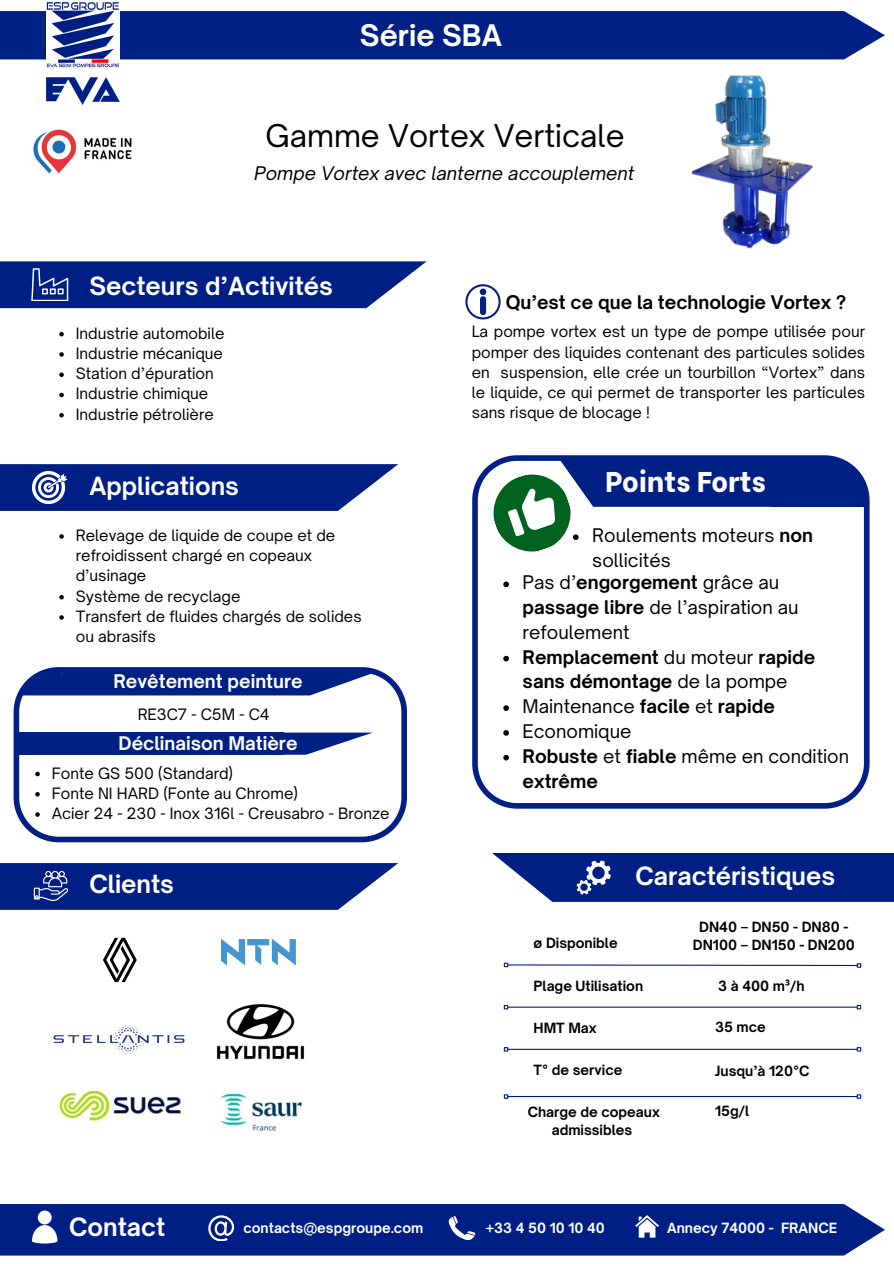
<style>
.page{position:relative;width:894px;height:1264px;background:#fff}
.page>*{position:absolute;margin:0;border:0;box-sizing:border-box;transform-origin:0 0}
.t1{font:30px "Open Sauce One";color:#000}
.t2{font:800 28.5px "Be Vietnam";color:#fff}
.t3{font:700 28.5px "Open Sauce One";color:#fff}
.t4{font:700 24px "Open Sauce One";color:#fff}
.t5{font:18px/24.8px "Open Sauce One";color:#000}
.t6{font:700 18px/24.8px "Open Sauce One";color:#000}
.t7{font:700 18px "Open Sauce One";color:#fff}
.t8{font:italic 18px "Open Sauce One";color:#000}
.t9{font:15px/20.2px "Open Sauce One";color:#000}
.t10{font:700 13.5px/18px "Open Sauce One";color:#000;text-align:center}
.t11{font:700 13.5px "Open Sauce One";color:#fff}
.s1{font-weight:700}
.s2{font-weight:400}
.s3{font-family:"Noto Sans"}
</style>
<div class="page">
<svg style="left:503px;top:962px;width:358px;height:5px"></svg>
<hr style="left:508px;top:1006px;width:348px;height:1px;background:#001f84">
<svg style="left:503px;top:1004px;width:5px;height:5px"></svg>
<svg style="left:856px;top:1004px;width:5px;height:5px"></svg>
<hr style="left:508px;top:1095px;width:348px;height:2px;background:#001f84">
<svg style="left:503px;top:1094px;width:5px;height:4px"></svg>
<svg style="left:856px;top:1094px;width:5px;height:4px"></svg>
<hr style="left:508px;top:1048px;width:348px;height:1px;background:#001f84">
<svg style="left:503px;top:1047px;width:5px;height:4px"></svg>
<svg style="left:856px;top:1047px;width:5px;height:4px"></svg>
<img style="left:0;top:261px;width:426px;height:47px">
<svg style="left:31px;top:268px;width:37px;height:33px"></svg>
<img style="left:0;top:464px;width:398px;height:47px">
<svg style="left:32px;top:471px;width:36px;height:32px"></svg>
<img style="left:492px;top:853px;width:401px;height:48px">
<svg style="left:576px;top:860px;width:34px;height:34px"></svg>
<img style="left:0;top:863px;width:398px;height:46px">
<svg style="left:34px;top:870px;width:34px;height:31px"></svg>
<svg style="left:472px;top:455px;width:397px;height:353px"></svg>
<div style="left:559px;top:459px;width:211px;height:48px;background:#001f84"></div>
<div style="left:770px;top:459px;width:92px;height:23px;background:#002085"></div>
<div style="left:770px;top:482px;width:94px;height:25px;background:#002085"></div>
<svg style="left:103px;top:937px;width:33px;height:45px"></svg>
<img style="left:216px;top:1003px;width:89px;height:57px">
<img style="left:57px;top:1091px;width:125px;height:30px">
<img style="left:220px;top:1093px;width:82px;height:38px">
<img style="left:691px;top:75px;width:122px;height:174px">
<svg style="left:221px;top:938px;width:75px;height:27px"></svg>
<img style="left:53px;top:1025px;width:132px;height:29px">
<svg style="left:59px;top:534px;width:5px;height:4px"></svg>
<svg style="left:59px;top:595px;width:5px;height:4px"></svg>
<svg style="left:59px;top:615px;width:5px;height:4px"></svg>
<svg style="left:59px;top:332px;width:5px;height:4px"></svg>
<svg style="left:59px;top:352px;width:5px;height:5px"></svg>
<svg style="left:59px;top:372px;width:5px;height:5px"></svg>
<svg style="left:59px;top:393px;width:5px;height:4px"></svg>
<svg style="left:59px;top:413px;width:5px;height:4px"></svg>
<svg style="left:483px;top:464px;width:97px;height:97px"></svg>
<svg style="left:503px;top:581px;width:6px;height:6px"></svg>
<svg style="left:503px;top:655px;width:6px;height:6px"></svg>
<svg style="left:503px;top:705px;width:6px;height:6px"></svg>
<svg style="left:503px;top:730px;width:6px;height:5px"></svg>
<svg style="left:503px;top:754px;width:6px;height:6px"></svg>
<svg style="left:14px;top:669px;width:392px;height:173px"></svg>
<svg style="left:14px;top:732px;width:359px;height:22px"></svg>
<div style="left:16px;top:732px;width:268px;height:22px;background:#002085"></div>
<svg style="left:35px;top:771px;width:5px;height:5px"></svg>
<svg style="left:35px;top:792px;width:5px;height:4px"></svg>
<svg style="left:35px;top:812px;width:5px;height:4px"></svg>
<svg style="left:17px;top:667px;width:360px;height:28px;background:#1c3992"></svg>
<svg style="left:465px;top:284px;width:35px;height:35px"></svg>
<div style="left:480px;top:296px;width:6px;height:19px;background:#002085;border-radius:3px"></div>
<div style="left:0;top:1204px;width:884px;height:51px;background:#001f84"></div>
<svg style="left:32px;top:1210px;width:25px;height:33px"></svg>
<svg style="left:635px;top:1215px;width:23px;height:22px"></svg>
<svg style="left:208px;top:1214px;width:27px;height:26px"></svg>
<svg style="left:447px;top:1211px;width:29px;height:34px"></svg>
<img style="left:33px;top:129px;width:99px;height:45px">
<img style="left:46px;top:78px;width:52px;height:27px">
<img style="left:92px;top:78px;width:27px;height:23px">
<div style="left:0;top:11px;width:884px;height:48px;background:#002086"></div>
<img style="left:46px;top:2px;width:73px;height:66px">
<p class="t3" style="left:360px;top:17px;width:144px">Série SBA</p>
<h3 class="t1" style="left:265px;top:117px;width:360px">Gamme Vortex Verticale</h3>
<p class="t8" style="left:254px;top:162px;width:381px">Pompe Vortex avec lanterne accouplement</p>
<p class="t4" style="left:89px;top:271px;width:245px">Secteurs d’Activités</p>
<p class="t9" style="left:76px;top:323px;width:150px">Industrie automobile</p>
<p class="t9" style="left:76px;top:343px;width:149px">Industrie mécanique</p>
<p class="t9" style="left:76px;top:363px;width:139px">Station d’épuration</p>
<p class="t9" style="left:76px;top:383px;width:134px">Industrie chimique</p>
<h3 class="t9" style="left:76px;top:404px;width:140px">Industrie pétrolière</h3>
<p class="t4" style="left:89px;top:471px;width:151px">Applications</p>
<h4 class="t9" style="left:76px;top:525px;width:261px">Relevage de liquide de coupe et de refroidissent chargé en copeaux d’usinage</h4>
<p class="t9" style="left:76px;top:586px;width:166px">Système de recyclage</p>
<p class="t9" style="left:76px;top:606px;width:287px">Transfert de fluides chargés de solides ou abrasifs</p>
<p class="t7" style="left:113px;top:669px;width:191px">Revêtement peinture</p>
<p class="t9" style="left:138px;top:704px;width:133px">RE3C7 - C5M - C4</p>
<p class="t7" style="left:118px;top:732px;width:180px">Déclinaison Matière</p>
<p class="t9" style="left:52px;top:762px;width:183px">Fonte GS 500 (Standard)</p>
<h1 class="t9" style="left:52px;top:783px;width:247px">Fonte NI HARD (Fonte au Chrome)</h1>
<p class="t9" style="left:52px;top:803px;width:339px">Acier 24 - 230 - Inox 316l - Creusabro - Bronze</p>
<p class="t4" style="left:89px;top:869px;width:86px">Clients</p>
<p class="t6" style="left:505px;top:289px;width:342px">Qu’est ce que la technologie Vortex ?</p>
<p class="t9" style="left:471px;top:321px;width:395px;text-align:justify">La pompe vortex est un type de pompe utilisée pour pomper des liquides contenant des particules solides en suspension, elle crée un tourbillon “Vortex” dans le liquide, ce qui permet de transporter les particules sans risque de blocage !</p>
<h2 class="t2" style="left:605px;top:458px;width:162px">Points Forts</h2>
<h3 class="t5" style="left:592px;top:523px;width:222px">Roulements moteurs <span class="s1">non </span>sollicités</h3>
<p class="t5" style="left:522px;top:570px;width:277px">Pas d’<span class="s1">engorgement</span> grâce au <span class="s1">passage libre</span> de l’aspiration au refoulement</p>
<p class="t6" style="left:522px;top:644px;width:294px">Remplacement <span class="s2">du moteur</span> rapide sans démontage <span class="s2">de la pompe</span></p>
<p class="t5" style="left:522px;top:694px;width:254px">Maintenance <span class="s1">facile</span> et <span class="s1">rapide</span></p>
<p class="t5" style="left:522px;top:718px;width:110px">Economique</p>
<p class="t6" style="left:522px;top:743px;width:328px">Robuste <span class="s2">et</span> fiable <span class="s2">même en condition </span>extrême</p>
<p class="t4" style="left:635px;top:860px;width:201px">Caractéristiques</p>
<p class="t10" style="left:533px;top:933px;width:86px">ø Disponible</p>
<p class="t10" style="left:533px;top:976px;width:111px">Plage Utilisation</p>
<p class="t10" style="left:692px;top:917px;width:163px">DN40 – DN50 - DN80 -<br>DN100 – DN150 - DN200</p>
<h4 class="t10" style="left:718px;top:976px;width:88px">3 à 400 m<span class="s3">³</span>/h</h4>
<h4 class="t10" style="left:533px;top:1018px;width:65px">HMT Max</h4>
<p class="t10" style="left:715px;top:1018px;width:52px">35 mce</p>
<p class="t10" style="left:533px;top:1060px;width:90px">T° de service</p>
<p class="t10" style="left:715px;top:1061px;width:96px">Jusqu’à 120°C</p>
<p class="t10" style="left:715px;top:1101px;width:36px">15g/l</p>
<h5 class="t10" style="left:527px;top:1102px;width:134px">Charge de copeaux admissibles</h5>
<p class="t4" style="left:69px;top:1211px;width:98px">Contact</p>
<p class="t11" style="left:243px;top:1219px;width:181px">contacts@espgroupe.com</p>
<h3 class="t11" style="left:485px;top:1219px;width:121px">+33 4 50 10 10 40</h3>
<p class="t11" style="left:667px;top:1219px;width:171px">Annecy 74000 - FRANCE</p>
</div>
